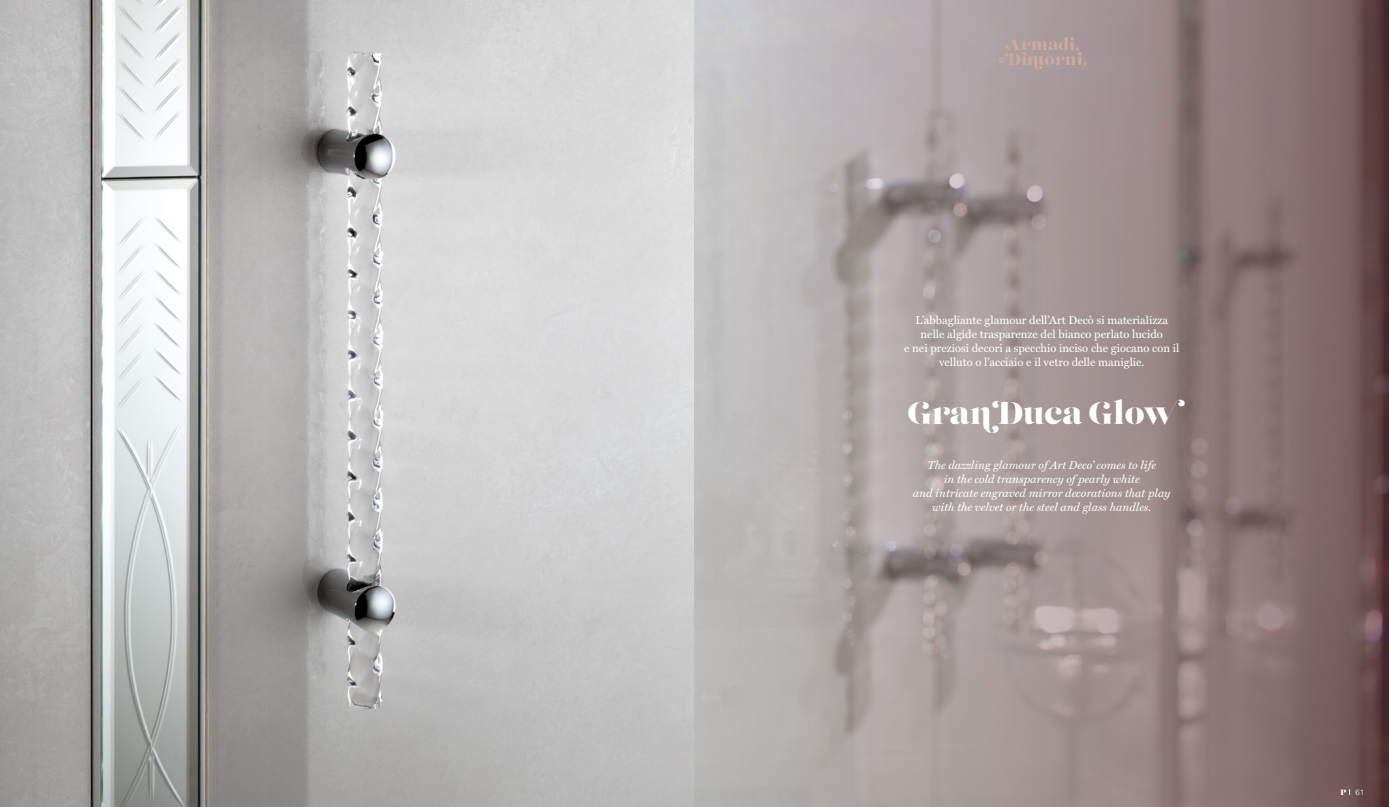
<style>
.page{position:relative;width:1389px;height:807px;background:#fff}
.page>*{position:absolute;margin:0;border:0;box-sizing:border-box;transform-origin:0 0}
.t1{font:31.5px "Lust Display";color:#fff}
.t2{font:16.54px "Lust Display";color:#ccaa9e}
.t3{font:11.38px/14px "Miller Text";color:#fff;text-align:center}
.t4{font:italic 11.38px/14px "Miller Text";color:#fff;text-align:center}
.t5{font:11.03px "Lust Display";color:#ccaa9e}
.t6{font:300 7.88px "Helvetica";color:#fff}
.s1{font-family:"Lust Display";font-weight:400}
</style>
<div class="page">
<img style="left:0;top:0;width:694px;height:806px">
<svg style="left:694px;top:0;width:695px;height:806px;background:#9f9191"></svg>
<p class="t2" style="left:1007px;top:34px;width:70px">Armadi</p>
<p class="t5" style="left:999px;top:52px;width:8px">e</p>
<p class="t2" style="left:1008px;top:49px;width:76px">Dintorni</p>
<p class="t3" style="left:915px;top:313px;width:254px">L’abbagliante glamour dell’Art Decò si materializza</p>
<p class="t3" style="left:921px;top:327px;width:244px">nelle algide trasparenze del bianco perlato lucido</p>
<p class="t3" style="left:904px;top:341px;width:277px">e nei preziosi decori a specchio inciso che giocano con il velluto o l’acciaio e il vetro delle maniglie.</p>
<p class="t1" style="left:908px;top:393px;width:270px">Gran Duca Glow</p>
<p class="t4" style="left:928px;top:458px;width:230px">The dazzling glamour of Art Deco’ comes to life</p>
<p class="t4" style="left:944px;top:472px;width:198px">in the cold transparency of pearly white</p>
<p class="t4" style="left:913px;top:486px;width:259px">and intricate engraved mirror decorations that play with the velvet or the steel and glass handles.</p>
<p class="t6" style="left:1340px;top:784px;width:25px"><span class="s1">P</span> 61</p>
</div>
